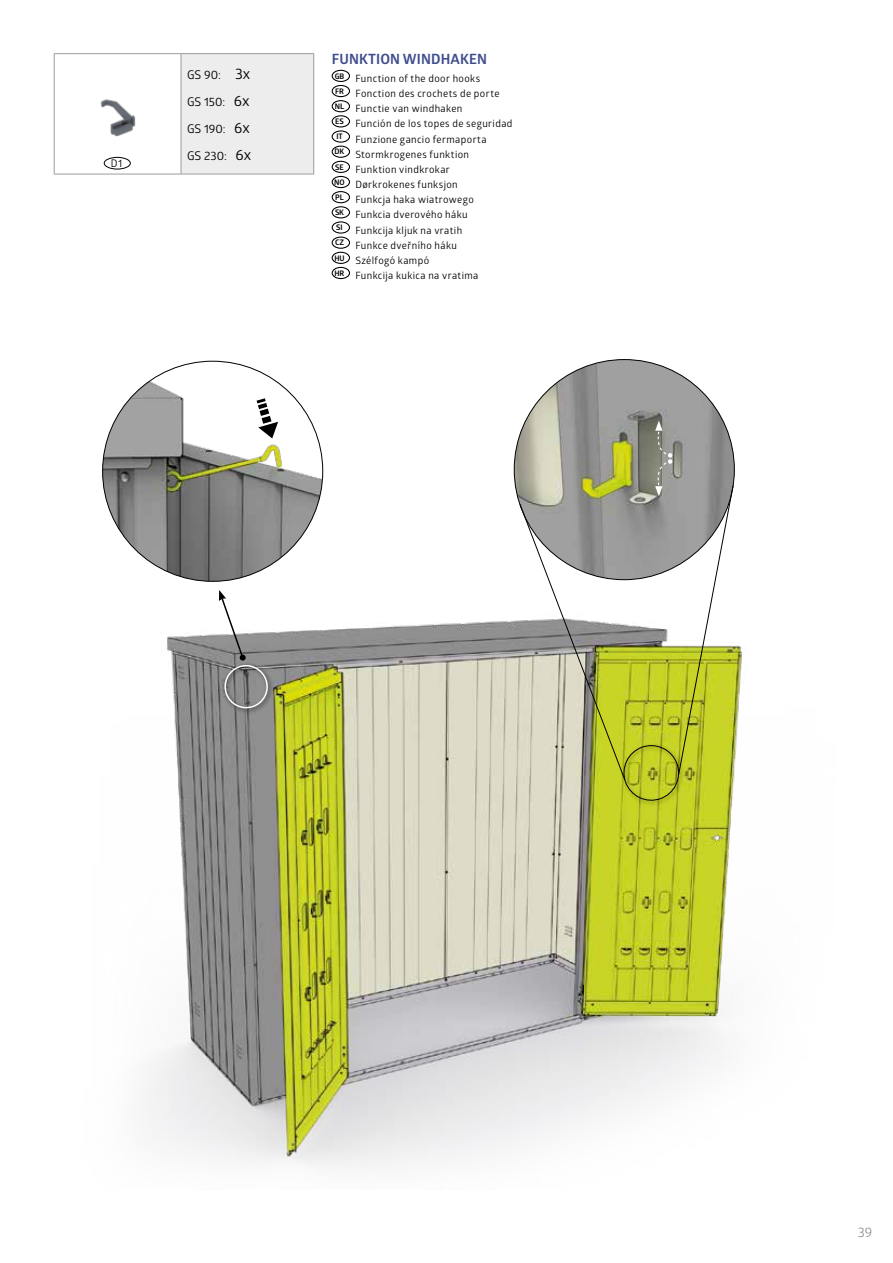
<style>
.page{position:relative;width:893px;height:1263px;background:#fff}
.page>*{position:absolute;margin:0;border:0;box-sizing:border-box;transform-origin:0 0}
.t1{font:700 14.1px "Glober";letter-spacing:.01em;color:#3d4c8d}
.t2{font:13.5px "Glober";color:#706f6f}
.t3{font:12px "Glober";color:#000}
.t4{font:10.5px "Glober";color:#000}
.t5{font:10.05px/15.1px "Glober";letter-spacing:.035em;color:#000}
.t6{font:700 7.65px "Glober";color:#000}
.s1{font-size:15px}
</style>
<div class="page">
<img style="left:122px;top:535px;width:620px;height:633px">
<div style="left:181px;top:54px;width:133px;height:120px;background:#ededed"></div>
<hr style="left:54px;top:53px;width:127px;height:1px;background:#9d9d9c">
<hr style="left:54px;top:54px;width:1px;height:120px;background:#9d9d9c">
<hr style="left:181px;top:53px;width:133px;height:1px;background:#9d9d9c">
<hr style="left:181px;top:54px;width:1px;height:120px;background:#9d9d9c">
<hr style="left:313px;top:54px;width:1px;height:120px;background:#9d9d9c">
<hr style="left:54px;top:174px;width:127px;height:1px;background:#9d9d9c">
<hr style="left:181px;top:174px;width:133px;height:1px;background:#9d9d9c">
<div style="left:104px;top:157px;width:27px;height:12px;border:1px solid #000;border-radius:50%"></div>
<img style="left:100px;top:99px;width:36px;height:38px">
<img style="left:514px;top:360px;width:220px;height:220px;border-radius:110px">
<div style="left:621px;top:742px;width:64px;height:64px;background:#000;opacity:.75"></div>
<svg style="left:519px;top:421px;width:214px;height:383px"></svg>
<img style="left:103px;top:361px;width:220px;height:220px;border-radius:110px">
<div style="left:222px;top:662px;width:52px;height:52px;background:#000;opacity:.75"></div>
<svg style="left:219px;top:590px;width:50px;height:120px"></svg>
<svg style="left:257px;top:398px;width:21px;height:40px"></svg>
<div style="left:332px;top:70px;width:18px;height:12px;border:1px solid #000;border-radius:50%"></div>
<div style="left:332px;top:85px;width:18px;height:12px;border:1px solid #000;border-radius:50%"></div>
<div style="left:332px;top:100px;width:18px;height:12px;border:1px solid #000;border-radius:50%"></div>
<div style="left:332px;top:115px;width:18px;height:12px;border:1px solid #000;border-radius:50%"></div>
<div style="left:332px;top:130px;width:18px;height:13px;border:1px solid #000;border-radius:50%"></div>
<div style="left:332px;top:146px;width:18px;height:12px;border:1px solid #000;border-radius:50%"></div>
<div style="left:332px;top:161px;width:18px;height:12px;border:1px solid #000;border-radius:50%"></div>
<div style="left:332px;top:176px;width:18px;height:12px;border:1px solid #000;border-radius:50%"></div>
<div style="left:332px;top:191px;width:18px;height:12px;border:1px solid #000;border-radius:50%"></div>
<div style="left:332px;top:206px;width:18px;height:12px;border:1px solid #000;border-radius:50%"></div>
<div style="left:332px;top:221px;width:18px;height:13px;border:1px solid #000;border-radius:50%"></div>
<div style="left:332px;top:237px;width:18px;height:12px;border:1px solid #000;border-radius:50%"></div>
<div style="left:332px;top:252px;width:18px;height:12px;border:1px solid #000;border-radius:50%"></div>
<div style="left:332px;top:267px;width:18px;height:12px;border:1px solid #000;border-radius:50%"></div>
<p class="t4" style="left:111px;top:156px;width:13px">D1</p>
<p class="t3" style="left:187px;top:66px;width:65px">GS 90: <span class="s1">3x</span></p>
<p class="t3" style="left:187px;top:93px;width:64px">GS 150: <span class="s1">6x</span></p>
<p class="t3" style="left:187px;top:120px;width:64px">GS 190: <span class="s1">6x</span></p>
<p class="t3" style="left:187px;top:147px;width:66px">GS 230: <span class="s1">6x</span></p>
<h1 class="t1" style="left:332px;top:49px;width:157px">FUNKTION WINDHAKEN</h1>
<p class="t5" style="left:335px;top:70px;width:179px"><sup>GB</sup> Function of the door hooks<br><sup>FR</sup> Fonction des crochets de porte<br><sup>NL</sup> Functie van windhaken<br><sup>ES</sup> Función de los topes de seguridad</p>
<p class="t6" style="left:336px;top:131px;width:8px">IT</p>
<p class="t5" style="left:334px;top:131px;width:154px;text-indent:21px">Funzione gancio fermaporta<br><sup>DK</sup> Stormkrogenes funktion<br><sup>SE</sup> Funktion vindkrokar<br><sup>NO</sup> Dørkrokenes funksjon<br><sup>PL</sup> Funkcja haka wiatrowego<br><sup>SK</sup> Funkcia dverového háku</p>
<p class="t6" style="left:336px;top:222px;width:8px">SI</p>
<p class="t5" style="left:334px;top:222px;width:145px;text-indent:21px">Funkcija kljuk na vratih<br><sup>CZ</sup> Funkce dveřního háku<br><sup>HU</sup> Szélfogó kampó<br><sup>HR</sup> Funkcija kukica na vratima</p>
<h2 class="t2" style="left:858px;top:1223px;width:16px">39</h2>
</div>
